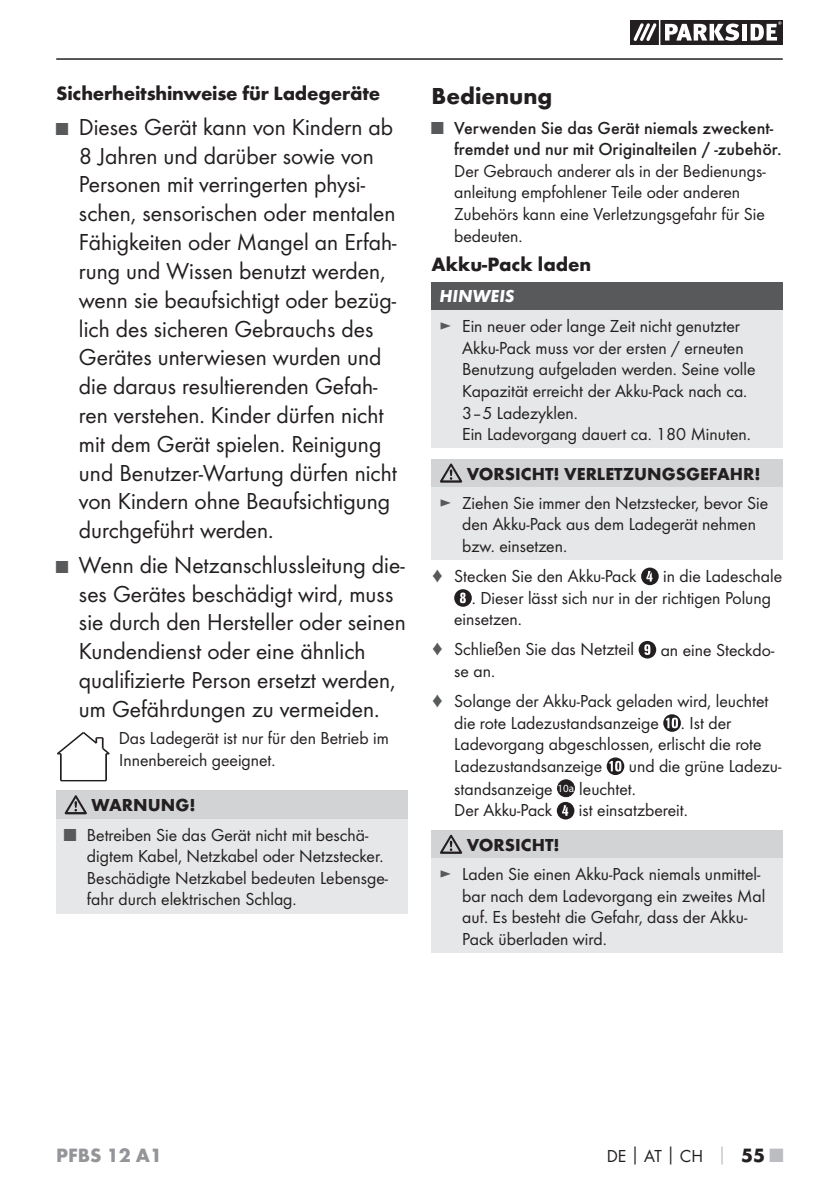
<style>
.page{position:relative;width:839px;height:1190px;background:#fff}
.page>*{position:absolute;margin:0;border:0;box-sizing:border-box;transform-origin:0 0}
.t1{font:24px/28.8px "Futura Boo";color:#231f20}
.t2{font:700 24px "Futura";color:#231f20}
.t3{font:700 20px "Futura";letter-spacing:-.01em;color:#231f20}
.t4{font:700 20px "Futura";color:#939598}
.t5{font:18px/21.6px "Futura Boo";color:#231f20}
.t6{font:500 18px/21.6px "Futura";color:#231f20}
.t7{font:700 18px "Futura";color:#231f20}
.t8{font:italic 700 18px "Futura";color:#fff}
.s1{font-size:18px;color:#58595b}
.s2{color:#58595b}
.s3{font-family:"Futura Boo";font-weight:400;color:#58595b}
.s4{font-family:"Futura";font-weight:700}
.s5{font-family:"Futura";font-weight:700;color:#bbbdc0}
.s6{font-family:"Futura";font-weight:700;font-size:20px}
.s7{font-family:"Futura";font-weight:700;font-size:20px;color:#bbbdc0}
</style>
<div class="page">
<hr style="left:56px;top:58px;width:726px;height:2px;background:#231f20">
<svg style="left:630px;top:20px;width:152px;height:25px"></svg>
<hr style="left:658px;top:20px;width:2px;height:25px;background:#fff">
<div style="left:56px;top:790px;width:351px;height:29px;background:#d1d3d4"></div>
<div style="left:56px;top:819px;width:351px;height:94px;background:#e6e7e8"></div>
<svg style="left:65px;top:795px;width:22px;height:19px"></svg>
<div style="left:431px;top:282px;width:351px;height:28px;background:#58595b"></div>
<div style="left:431px;top:310px;width:351px;height:138px;background:#e6e7e8"></div>
<div style="left:431px;top:459px;width:351px;height:28px;background:#d1d3d4"></div>
<div style="left:431px;top:487px;width:351px;height:73px;background:#e6e7e8"></div>
<svg style="left:440px;top:463px;width:22px;height:19px"></svg>
<svg style="left:641px;top:567px;width:17px;height:18px"></svg>
<svg style="left:454px;top:589px;width:17px;height:18px"></svg>
<svg style="left:638px;top:641px;width:17px;height:17px"></svg>
<svg style="left:663px;top:714px;width:17px;height:18px"></svg>
<svg style="left:606px;top:757px;width:18px;height:18px"></svg>
<div style="left:557px;top:780px;width:17px;height:16px;background:#231f20;border-radius:50%"></div>
<div style="left:557px;top:779px;width:17px;height:18px;border:1px solid #231f20;border-radius:50%"></div>
<svg style="left:556px;top:802px;width:18px;height:17px"></svg>
<div style="left:431px;top:830px;width:351px;height:28px;background:#d1d3d4"></div>
<div style="left:431px;top:858px;width:351px;height:94px;background:#e6e7e8"></div>
<svg style="left:440px;top:834px;width:22px;height:20px"></svg>
<hr style="left:105px;top:753px;width:2px;height:27px;background:#231f20">
<hr style="left:60px;top:753px;width:2px;height:27px;background:#231f20">
<hr style="left:61px;top:780px;width:45px;height:1px;background:#231f20">
<svg style="left:57px;top:732px;width:53px;height:23px"></svg>
<p class="t3" style="left:56px;top:86px;width:325px">Sicherheitshinweise für Ladegeräte</p>
<p class="t1" style="left:79px;top:114px;width:319px;text-indent:-23px"><span class="s1">■</span> Dieses Gerät kann von Kindern ab<br>8 Jahren und darüber sowie von<br>Personen mit verringerten physi&shy;schen, sensorischen oder mentalen<br>Fähigkeiten oder Mangel an Erfah&shy;rung und Wissen benutzt werden, wenn sie beaufsichtigt oder bezüg&shy;lich des sicheren Gebrauchs des<br>Gerätes unterwiesen wurden und die daraus resultierenden Gefah&shy;ren verstehen. Kinder dürfen nicht mit dem Gerät spielen. Reinigung und Benutzer-Wartung dürfen nicht von Kindern ohne Beaufsichtigung durchgeführt werden.</p>
<h1 class="t1" style="left:79px;top:551px;width:328px;text-indent:-23px"><span class="s1">■</span> Wenn die Netzanschlussleitung die&shy;ses Gerätes beschädigt wird, muss sie durch den Hersteller oder seinen Kundendienst oder eine ähnlich qualifizierte Person ersetzt werden, um Gefährdungen zu vermeiden.</h1>
<p class="t5" style="left:119px;top:728px;width:271px">Das Ladegerät ist nur für den Betrieb im<br>Innenbereich geeignet.</p>
<p class="t7" style="left:91px;top:798px;width:105px">WARNUNG!</p>
<p class="t5" style="left:87px;top:824px;width:302px;text-indent:-23px"><span class="s2">■</span> Betreiben Sie das Gerät nicht mit beschä&shy;digtem Kabel, Netzkabel oder Netzstecker.<br>Beschädigte Netzkabel bedeuten Lebensge&shy;fahr durch elektrischen Schlag.</p>
<h1 class="t2" style="left:431px;top:86px;width:122px">Bedienung</h1>
<p class="t6" style="left:454px;top:118px;width:329px;text-indent:-23px"><span class="s3">■</span> Verwenden Sie das Gerät niemals zweckent&shy;fremdet und nur mit Originalteilen / -zubehör.</p>
<p class="t5" style="left:454px;top:161px;width:313px">Der Gebrauch anderer als in der Bedienungs&shy;anleitung empfohlener Teile oder anderen Zubehörs kann eine Verletzungsgefahr für Sie bedeuten.</p>
<p class="t3" style="left:431px;top:257px;width:161px">Akku-Pack laden</p>
<p class="t8" style="left:439px;top:290px;width:76px">HINWEIS</p>
<p class="t5" style="left:462px;top:316px;width:295px;text-indent:-23px"><span class="s2">►</span> Ein neuer oder lange Zeit nicht genutzter Akku-Pack muss vor der ersten / erneuten Benutzung aufgeladen werden. Seine volle Kapazität erreicht der Akku-Pack nach ca.<br>3–5 Ladezyklen.<br>Ein Ladevorgang dauert ca. 180 Minuten.</p>
<p class="t7" style="left:466px;top:466px;width:295px">VORSICHT! VERLETZUNGSGEFAHR!</p>
<p class="t5" style="left:462px;top:493px;width:307px;text-indent:-23px"><span class="s2">►</span> Ziehen Sie immer den Netzstecker, bevor Sie den Akku-Pack aus dem Ladegerät nehmen bzw. einsetzen.</p>
<p class="t5" style="left:431px;top:566px;width:206px"><span class="s2">♦</span> Stecken Sie den Akku-Pack</p>
<p class="t5" style="left:662px;top:566px;width:120px">in die Ladeschale</p>
<p class="t5" style="left:471px;top:588px;width:300px">. Dieser lässt sich nur in der richtigen Polung</p>
<p class="t5" style="left:454px;top:609px;width:69px">einsetzen.</p>
<p class="t5" style="left:431px;top:639px;width:204px"><span class="s2">♦</span> Schließen Sie das Netzteil</p>
<p class="t5" style="left:660px;top:639px;width:115px">an eine Steckdo-</p>
<p class="t5" style="left:431px;top:657px;width:338px;line-height:30px;text-indent:23px">se an.<br><span class="s2">♦</span> Solange der Akku-Pack geladen wird, leuchtet</p>
<p class="t5" style="left:454px;top:713px;width:309px">die rote Ladezustandsanzeige . Ist der<br>Ladevorgang abgeschlossen, erlischt die rote<br>Ladezustandsanzeige</p>
<p class="t5" style="left:454px;top:756px;width:328px;line-height:22.2px;text-indent:174px">und die grüne Ladezu&shy;standsanzeige <sup>10a</sup> leuchtet.<br>Der Akku-Pack</p>
<p class="t5" style="left:578px;top:800px;width:110px">ist einsatzbereit.</p>
<p class="t7" style="left:466px;top:837px;width:94px">VORSICHT!</p>
<p class="t5" style="left:462px;top:864px;width:304px;text-indent:-23px"><span class="s2">►</span> Laden Sie einen Akku-Pack niemals unmittel&shy;bar nach dem Ladevorgang ein zweites Mal auf. Es besteht die Gefahr, dass der Akku-Pack überladen wird.</p>
<p class="t4" style="left:56px;top:1147px;width:107px">PFBS 12 A1</p>
<p class="t5" style="left:606px;top:1146px;width:178px">DE<span class="s4">│</span>AT<span class="s4">│</span>CH <span class="s5">│</span> <span class="s6">55</span> <span class="s7">■</span></p>
</div>
